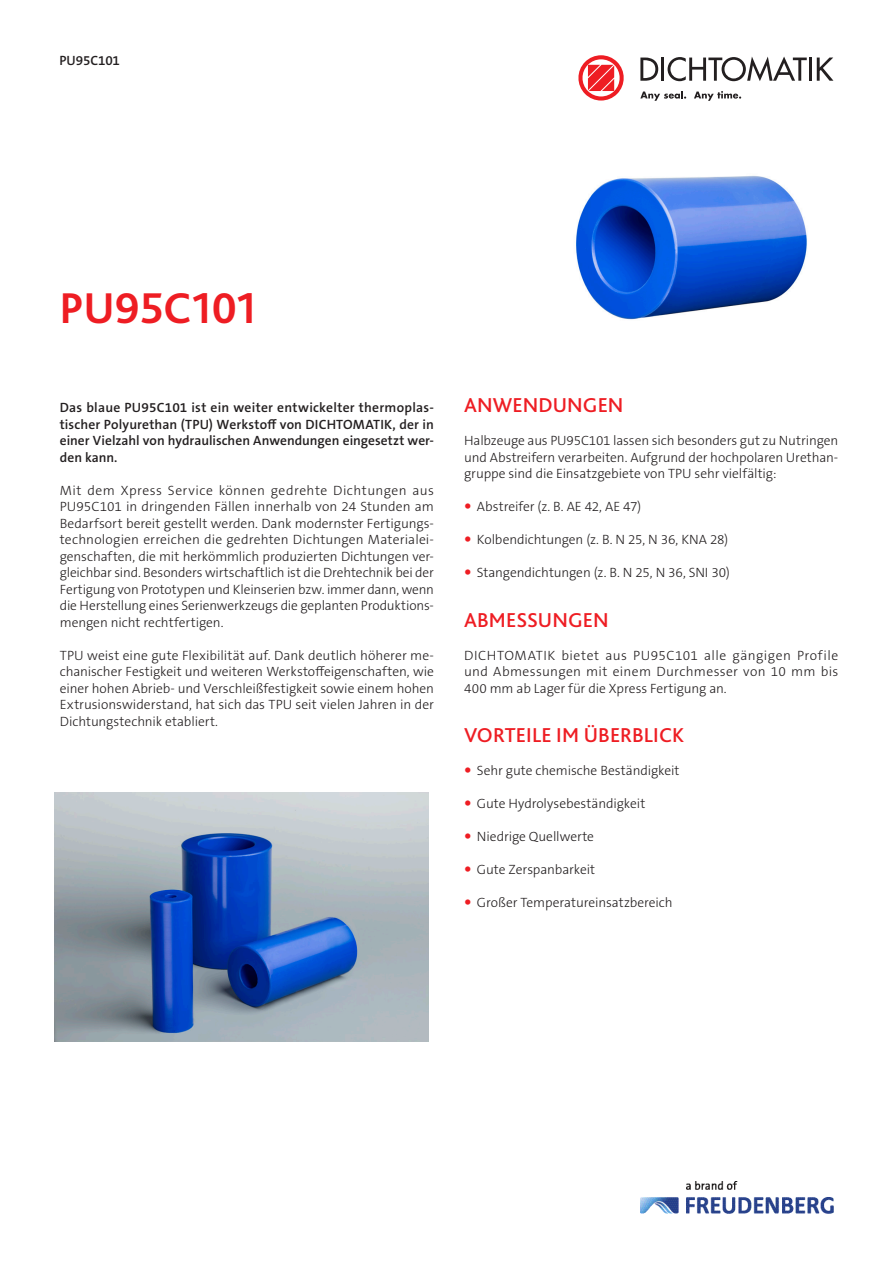
<style>
.page{position:relative;width:893px;height:1263px;background:#fff}
.page>*{position:absolute;margin:0;border:0;box-sizing:border-box;transform-origin:0 0}
.Headline_red{font:700 45px "Bliss 2";letter-spacing:-.005em;color:#ee1d23}
.Subhead_quote_Caps_r{font:500 21px "Bliss 2";letter-spacing:.005em;color:#ee1d23}
.Copy{font:300 13.5px/16.5px "The Sans B W3";letter-spacing:-.005em;color:#231f20;text-align:justify}
.Copy-2{font:600 13.5px/16.5px "The Sans B W6";color:#231f20;text-align:justify}
.Chapter{font:600 13.5px "The Sans B W6";letter-spacing:-.01em;color:#231f20}
</style>
<div class="page">
<img style="left:640px;top:1182px;width:193px;height:31px">
<svg style="left:578px;top:55px;width:46px;height:46px"></svg>
<svg style="left:640px;top:58px;width:18px;height:23px"></svg>
<hr style="left:661px;top:58px;width:3px;height:23px;background:#231f20">
<svg style="left:668px;top:57px;width:139px;height:24px"></svg>
<hr style="left:809px;top:58px;width:3px;height:23px;background:#231f20">
<svg style="left:817px;top:58px;width:16px;height:23px"></svg>
<svg style="left:640px;top:91px;width:46px;height:10px"></svg>
<svg style="left:694px;top:91px;width:47px;height:10px"></svg>
<img style="left:576px;top:175px;width:231px;height:145px">
<img style="left:54px;top:792px;width:375px;height:250px">
<p class="Chapter" style="left:60px;top:52px;width:62px">PU95C101</p>
<p class="Headline_red" style="left:60px;top:280px;width:199px">PU95C101</p>
<p class="Copy-2" style="left:60px;top:399px;width:376px">Das blaue PU95C101 ist ein weiter entwickelter thermoplas&shy;tischer Polyurethan (TPU) Werkstoff von DICHTOMATIK, der in einer Vielzahl von hydraulischen Anwendungen eingesetzt wer&shy;den kann.</p>
<p class="Copy" style="left:60px;top:482px;width:376px">Mit dem Xpress Service können gedrehte Dichtungen aus PU95C101 in dringenden Fällen innerhalb von 24 Stunden am Bedarfsort bereit gestellt werden. Dank modernster Fertigungs&shy;technologien erreichen die gedrehten Dichtungen Materialei&shy;genschaften, die mit herkömmlich produzierten Dichtungen ver&shy;gleichbar sind. Besonders wirtschaftlich ist die Drehtechnik bei der Fertigung von Prototypen und Kleinserien bzw. immer dann, wenn die Herstellung eines Serienwerkzeugs die geplanten Produktions&shy;mengen nicht rechtfertigen.</p>
<p class="Copy" style="left:60px;top:647px;width:376px">TPU weist eine gute Flexibilität auf. Dank deutlich höherer me&shy;chanischer Festigkeit und weiteren Werkstoffeigenschaften, wie einer hohen Abrieb- und Verschleißfestigkeit sowie einem hohen Extrusionswiderstand, hat sich das TPU seit vielen Jahren in der Dichtungstechnik etabliert.</p>
<p class="Subhead_quote_Caps_r" style="left:464px;top:392px;width:161px">ANWENDUNGEN</p>
<p class="Copy" style="left:464px;top:432px;width:376px">Halbzeuge aus PU95C101 lassen sich besonders gut zu Nutringen und Abstreifern verarbeiten. Aufgrund der hochpolaren Urethan&shy;gruppe sind die Einsatzgebiete von TPU sehr vielfältig:</p>
<p class="Copy" style="left:477px;top:498px;width:166px">Abstreifer (z. B. AE 42, AE 47)</p>
<p class="Copy" style="left:477px;top:531px;width:253px">Kolbendichtungen (z. B. N 25, N 36, KNA 28)</p>
<p class="Copy" style="left:477px;top:564px;width:254px">Stangendichtungen (z. B. N 25, N 36, SNI 30)</p>
<p class="Subhead_quote_Caps_r" style="left:464px;top:606px;width:146px">ABMESSUNGEN</p>
<p class="Copy" style="left:464px;top:647px;width:376px">DICHTOMATIK bietet aus PU95C101 alle gängigen Profile und Abmessungen mit einem Durchmesser von 10 mm bis 400 mm ab Lager für die Xpress Fertigung an.</p>
<p class="Subhead_quote_Caps_r" style="left:464px;top:722px;width:221px">VORTEILE IM ÜBERBLICK</p>
<p class="Copy" style="left:477px;top:762px;width:204px">Sehr gute chemische Beständigkeit</p>
<p class="Copy" style="left:477px;top:795px;width:170px">Gute Hydrolysebeständigkeit</p>
<p class="Copy" style="left:477px;top:828px;width:119px">Niedrige Quellwerte</p>
<p class="Copy" style="left:477px;top:861px;width:120px">Gute Zerspanbarkeit</p>
<p class="Copy" style="left:477px;top:894px;width:197px">Großer Temperatureinsatzbereich</p>
</div>
